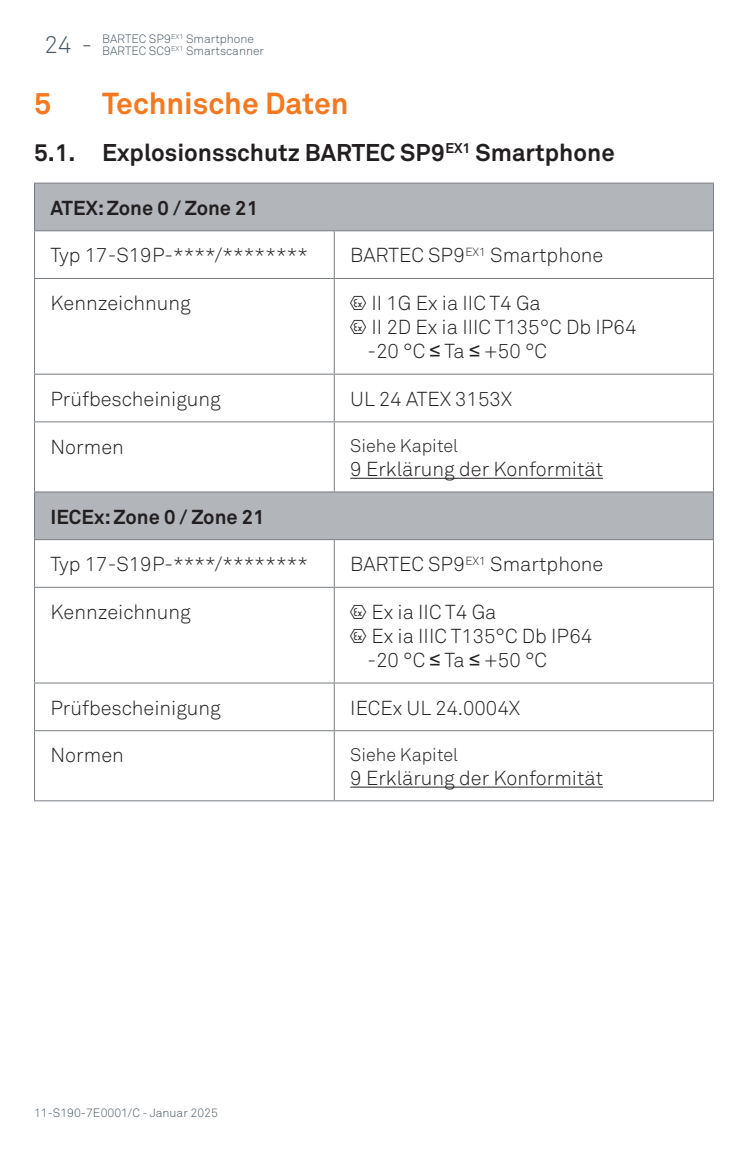
<style>
.page{position:relative;width:749px;height:1157px;background:#fff}
.page>*{position:absolute;margin:0;border:0;box-sizing:border-box;transform-origin:0 0}
.t1{font:700 30px "Akkurat Pro";color:#f47921}
.t2{font:700 24px "Akkurat Pro";color:#231f20}
.t3{font:300 24px "Akkurat Pro";color:#475865}
.Normal__smaller__4_5{font:300 20px "Akkurat Pro";color:#231f20}
.Normal__bold{font:700 20px "Akkurat Pro";color:#231f20}
.Normal__smaller__4_5-2{font:300 18px "Akkurat Pro";color:#231f20}
.t4{font:300 12px/12px "Akkurat Pro";color:#475865}
.s1{font-family:"Arial Narrow";font-weight:400}
</style>
<div class="page">
<svg style="left:35px;top:184px;width:677px;height:355px"></svg>
<hr style="left:34px;top:182px;width:300px;height:2px;background:#787d83">
<hr style="left:34px;top:184px;width:1px;height:46px;background:#787d83">
<hr style="left:334px;top:182px;width:379px;height:2px;background:#787d83">
<hr style="left:712px;top:184px;width:2px;height:46px;background:#787d83">
<hr style="left:34px;top:230px;width:300px;height:1px;background:#787d83">
<hr style="left:34px;top:231px;width:1px;height:47px;background:#787d83">
<hr style="left:334px;top:230px;width:379px;height:1px;background:#787d83">
<hr style="left:333px;top:231px;width:2px;height:47px;background:#787d83">
<hr style="left:712px;top:231px;width:2px;height:47px;background:#787d83">
<hr style="left:34px;top:278px;width:300px;height:1px;background:#787d83">
<hr style="left:34px;top:279px;width:1px;height:95px;background:#787d83">
<hr style="left:334px;top:278px;width:379px;height:1px;background:#787d83">
<hr style="left:333px;top:279px;width:2px;height:95px;background:#787d83">
<hr style="left:712px;top:279px;width:2px;height:95px;background:#787d83">
<hr style="left:34px;top:373px;width:300px;height:2px;background:#787d83">
<hr style="left:34px;top:375px;width:1px;height:46px;background:#787d83">
<hr style="left:334px;top:373px;width:379px;height:2px;background:#787d83">
<hr style="left:333px;top:375px;width:2px;height:46px;background:#787d83">
<hr style="left:712px;top:375px;width:2px;height:46px;background:#787d83">
<hr style="left:34px;top:421px;width:300px;height:1px;background:#787d83">
<hr style="left:34px;top:422px;width:1px;height:69px;background:#787d83">
<hr style="left:334px;top:421px;width:379px;height:1px;background:#787d83">
<hr style="left:333px;top:422px;width:2px;height:69px;background:#787d83">
<hr style="left:712px;top:422px;width:2px;height:69px;background:#787d83">
<hr style="left:34px;top:491px;width:300px;height:1px;background:#787d83">
<hr style="left:34px;top:492px;width:1px;height:47px;background:#787d83">
<hr style="left:334px;top:491px;width:379px;height:1px;background:#787d83">
<hr style="left:712px;top:492px;width:2px;height:47px;background:#787d83">
<hr style="left:34px;top:539px;width:300px;height:1px;background:#787d83">
<hr style="left:34px;top:540px;width:1px;height:47px;background:#787d83">
<hr style="left:334px;top:539px;width:379px;height:1px;background:#787d83">
<hr style="left:333px;top:540px;width:2px;height:47px;background:#787d83">
<hr style="left:712px;top:540px;width:2px;height:47px;background:#787d83">
<hr style="left:34px;top:586px;width:300px;height:2px;background:#787d83">
<hr style="left:34px;top:588px;width:1px;height:94px;background:#787d83">
<hr style="left:334px;top:586px;width:379px;height:2px;background:#787d83">
<hr style="left:333px;top:588px;width:2px;height:94px;background:#787d83">
<hr style="left:712px;top:588px;width:2px;height:94px;background:#787d83">
<hr style="left:34px;top:682px;width:300px;height:1px;background:#787d83">
<hr style="left:34px;top:683px;width:1px;height:47px;background:#787d83">
<hr style="left:334px;top:682px;width:379px;height:1px;background:#787d83">
<hr style="left:333px;top:683px;width:2px;height:47px;background:#787d83">
<hr style="left:712px;top:683px;width:2px;height:47px;background:#787d83">
<hr style="left:34px;top:730px;width:300px;height:1px;background:#787d83">
<hr style="left:34px;top:731px;width:1px;height:69px;background:#787d83">
<hr style="left:334px;top:730px;width:379px;height:1px;background:#787d83">
<hr style="left:333px;top:731px;width:2px;height:69px;background:#787d83">
<hr style="left:712px;top:731px;width:2px;height:69px;background:#787d83">
<hr style="left:34px;top:800px;width:300px;height:1px;background:#787d83">
<hr style="left:334px;top:800px;width:379px;height:1px;background:#787d83">
<hr style="left:350px;top:477px;width:253px;height:2px;background:#231f20">
<hr style="left:350px;top:786px;width:253px;height:1px;background:#231f20">
<svg style="left:350px;top:296px;width:16px;height:14px"></svg>
<svg style="left:350px;top:320px;width:16px;height:14px"></svg>
<p class="t3" style="left:44px;top:30px;width:50px">24 -</p>
<p class="t4" style="left:102px;top:33px;width:163px">BARTEC SP9<sup>EX1</sup> Smartphone<br>BARTEC SC9<sup>EX1</sup> Smartscanner</p>
<p class="t1" style="left:34px;top:85px;width:19px">5</p>
<p class="t1" style="left:102px;top:85px;width:248px">Technische Daten</p>
<p class="t2" style="left:34px;top:138px;width:38px">5.1.</p>
<p class="t2" style="left:102px;top:138px;width:514px">Explosionsschutz BARTEC SP9<sup>EX1</sup> Smartphone</p>
<p class="Normal__bold" style="left:51px;top:195px;width:209px">ATEX: Zone 0 / Zone 21</p>
<p class="Normal__smaller__4_5" style="left:51px;top:244px;width:259px">Typ 17-S19P-****/********</p>
<p class="Normal__smaller__4_5" style="left:350px;top:244px;width:254px">BARTEC SP9<sup>EX1</sup> Smartphone</p>
<p class="Normal__smaller__4_5" style="left:51px;top:291px;width:142px">Kennzeichnung</p>
<p class="Normal__smaller__4_5" style="left:371px;top:291px;width:171px">II 1G Ex ia IIC T4 Ga</p>
<p class="Normal__smaller__4_5" style="left:371px;top:315px;width:266px">II 2D Ex ia IIIC T135°C Db IP64</p>
<p class="Normal__smaller__4_5" style="left:367px;top:339px;width:181px">-20 °C <span class="s1">≤</span> Ta <span class="s1">≤</span> +50 °C</p>
<p class="Normal__smaller__4_5" style="left:51px;top:387px;width:172px">Prüfbescheinigung</p>
<p class="Normal__smaller__4_5" style="left:350px;top:387px;width:163px">UL 24 ATEX 3153X</p>
<p class="Normal__smaller__4_5" style="left:51px;top:434px;width:75px">Normen</p>
<p class="Normal__smaller__4_5-2" style="left:350px;top:435px;width:109px">Siehe Kapitel</p>
<p class="Normal__smaller__4_5" style="left:350px;top:457px;width:254px">9 Erklärung der Konformität</p>
<p class="Normal__bold" style="left:51px;top:504px;width:215px">IECEx: Zone 0 / Zone 21</p>
<p class="Normal__smaller__4_5" style="left:51px;top:552px;width:259px">Typ 17-S19P-****/********</p>
<p class="Normal__smaller__4_5" style="left:350px;top:552px;width:254px">BARTEC SP9<sup>EX1</sup> Smartphone</p>
<p class="Normal__smaller__4_5" style="left:51px;top:600px;width:142px">Kennzeichnung</p>
<p class="Normal__smaller__4_5" style="left:371px;top:600px;width:126px">Ex ia IIC T4 Ga</p>
<p class="Normal__smaller__4_5" style="left:371px;top:624px;width:222px">Ex ia IIIC T135°C Db IP64</p>
<p class="Normal__smaller__4_5" style="left:367px;top:648px;width:181px">-20 °C <span class="s1">≤</span> Ta <span class="s1">≤</span> +50 °C</p>
<p class="Normal__smaller__4_5" style="left:51px;top:696px;width:172px">Prüfbescheinigung</p>
<p class="Normal__smaller__4_5" style="left:350px;top:696px;width:171px">IECEx UL 24.0004X</p>
<p class="Normal__smaller__4_5" style="left:51px;top:743px;width:75px">Normen</p>
<p class="Normal__smaller__4_5-2" style="left:350px;top:744px;width:109px">Siehe Kapitel</p>
<p class="Normal__smaller__4_5" style="left:350px;top:766px;width:254px">9 Erklärung der Konformität</p>
<p class="t4" style="left:34px;top:1106px;width:185px">11-S190-7E0001/C - Januar 2025</p>
</div>
